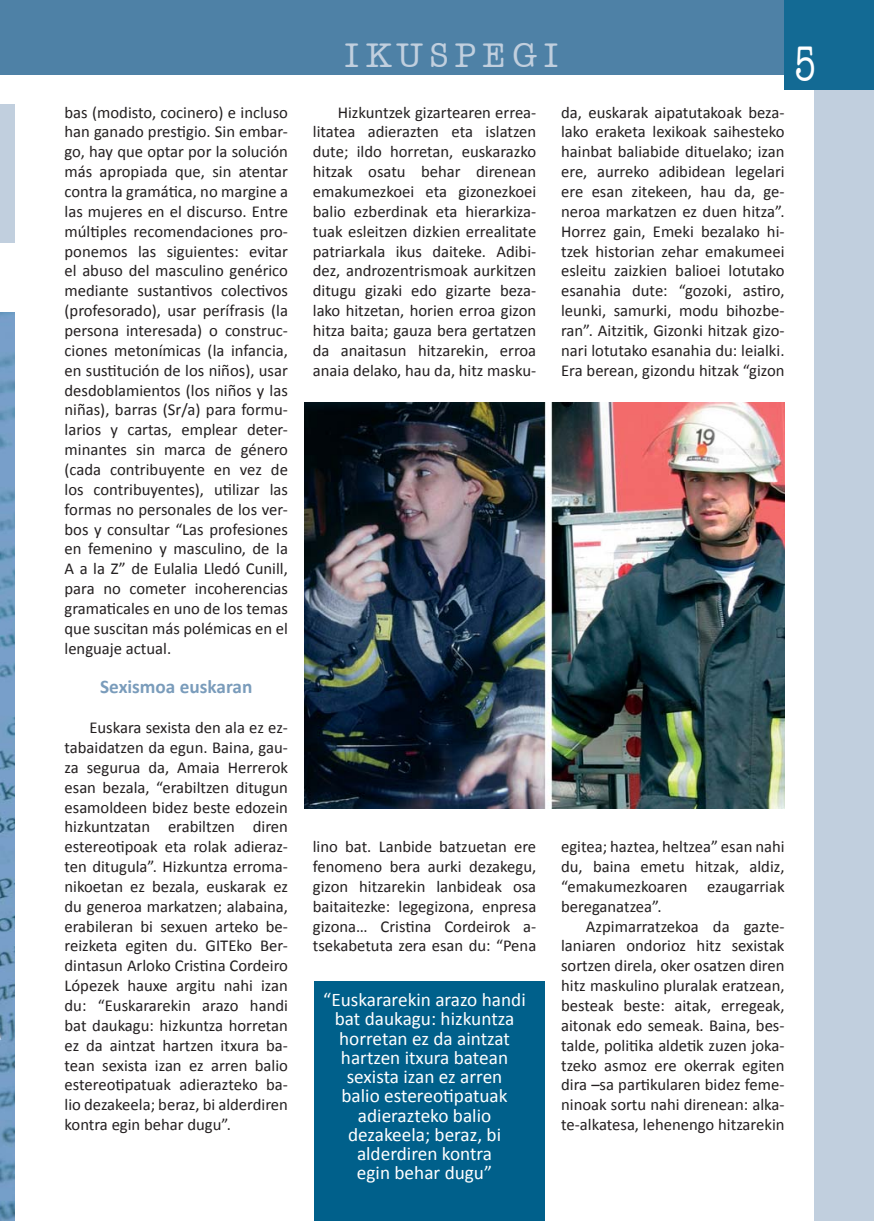
<style>
.page{position:relative;width:874px;height:1221px;background:#fff}
.page>*{position:absolute;margin:0;border:0;box-sizing:border-box;transform-origin:0 0}
.t1{font:500 52.5px "Amer Typewriter IT Cby BT";color:#fff;scale:.67 1}
.t2{font:500 35px "Amer Typewriter IT Cby BT";letter-spacing:.2em;color:#c1cfde;scale:.95 1}
.t3{font:19.25px/19.2px "Calibri";color:#fff;text-align:center}
.t4{font:700 19.25px "Calibri";color:#7a9cbb}
.t5{font:16.62px/19.8px "Calibri";color:#231f20;text-align:justify}
</style>
<div class="page">
<div style="left:0;top:0;width:17px;height:74px;background:#4e81a6"></div>
<div style="left:13px;top:0;width:859px;height:74px;background:#4e81a6"></div>
<div style="left:814px;top:0;width:59px;height:1220px;background:#c1cfde"></div>
<div style="left:0;top:104px;width:15px;height:139px;background:#c1cfde"></div>
<img style="left:0;top:313px;width:15px;height:907px">
<img style="left:304px;top:402px;width:480px;height:406px">
<div style="left:784px;top:0;width:89px;height:89px;background:#136a94"></div>
<div style="left:314px;top:981px;width:230px;height:239px;background:#00608b"></div>
<p class="t5" style="left:64px;top:104px;width:225px">bas (modisto, cocinero) e incluso han ganado prestigio. Sin embar&shy;go, hay que optar por la solución más apropiada que, sin atentar contra la gramática, no margine a las mujeres en el discurso. Entre múltiples recomendaciones pro&shy;ponemos las siguientes: evitar el abuso del masculino genérico mediante sustantivos colectivos (profesorado), usar perífrasis (la persona interesada) o construc&shy;ciones metonímicas (la infancia, en sustitución de los niños), usar desdoblamientos (los niños y las niñas), barras (Sr/a) para formu&shy;larios y cartas, emplear deter&shy;minantes sin marca de género (cada contribuyente en vez de los contribuyentes), utilizar las formas no personales de los ver&shy;bos y consultar “Las profesiones en femenino y masculino, de la A a la Z” de Eulalia Lledó Cunill, para no cometer incoherencias gramaticales en uno de los temas que suscitan más polémicas en el lenguaje actual.</p>
<p class="t4" style="left:100px;top:679px;width:154px">Sexismoa euskaran</p>
<p class="t5" style="left:64px;top:719px;width:225px;text-indent:25px">Euskara sexista den ala ez ez&shy;tabaidatzen da egun. Baina, gau&shy;za segurua da, Amaia Herrerok esan bezala, “erabiltzen ditugun esamoldeen bidez beste edozein hizkuntzatan erabiltzen diren estereotipoak eta rolak adieraz&shy;ten ditugula”. Hizkuntza erroma&shy;nikoetan ez bezala, euskarak ez du generoa markatzen; alabaina, erabileran bi sexuen arteko be&shy;reizketa egiten du. GITEko Ber&shy;dintasun Arloko Cristina Cordeiro Lópezek hauxe argitu nahi izan du: “Euskararekin arazo handi bat daukagu: hizkuntza horretan ez da aintzat hartzen itxura ba&shy;tean sexista izan ez arren balio estereotipatuak adierazteko ba&shy;lio dezakeela; beraz, bi alderdiren kontra egin behar dugu”.</p>
<h2 class="t2" style="left:344px;top:34px;width:226px">IKUSPEGI</h2>
<p class="t5" style="left:313px;top:104px;width:225px;text-indent:25px">Hizkuntzek gizartearen errea&shy;litatea adierazten eta islatzen dute; ildo horretan, euskarazko hitzak osatu behar direnean emakumezkoei eta gizonezkoei balio ezberdinak eta hierarkiza&shy;tuak esleitzen dizkien errealitate patriarkala ikus daiteke. Adibi&shy;dez, androzentrismoak aurkitzen ditugu gizaki edo gizarte beza&shy;lako hitzetan, horien erroa gizon hitza baita; gauza bera gertatzen da anaitasun hitzarekin, erroa anaia delako, hau da, hitz masku-</p>
<p class="t5" style="left:561px;top:104px;width:225px">da, euskarak aipatutakoak beza&shy;lako eraketa lexikoak saihesteko hainbat baliabide dituelako; izan ere, aurreko adibidean legelari ere esan zitekeen, hau da, ge&shy;neroa markatzen ez duen hitza”.<br>Horrez gain, Emeki bezalako hi&shy;tzek historian zehar emakumeei esleitu zaizkien balioei lotutako esanahia dute: “gozoki, astiro, leunki, samurki, modu bihozbe&shy;ran”. Aitzitik, Gizonki hitzak gizo&shy;nari lotutako esanahia du: leialki.<br>Era berean, gizondu hitzak “gizon</p>
<h1 class="t1" style="left:794px;top:32px;width:34px">5</h1>
<p class="t5" style="left:313px;top:838px;width:225px">lino bat. Lanbide batzuetan ere fenomeno bera aurki dezakegu, gizon hitzarekin lanbideak osa baitaitezke: legegizona, enpresa gizona… Cristina Cordeirok a&shy;tsekabetuta zera esan du: “Pena</p>
<p class="t3" style="left:323px;top:991px;width:204px">“Euskararekin arazo handi bat daukagu: hizkuntza horretan ez da aintzat hartzen itxura batean sexista izan ez arren<br>balio estereotipatuak adierazteko balio dezakeela; beraz, bi alderdiren kontra<br>egin behar dugu”</p>
<p class="t5" style="left:561px;top:838px;width:225px">egitea; haztea, heltzea” esan nahi du, baina emetu hitzak, aldiz, “emakumezkoaren ezaugarriak bereganatzea”.</p>
<p class="t5" style="left:561px;top:917px;width:225px;text-indent:25px">Azpimarratzekoa da gazte&shy;laniaren ondorioz hitz sexistak sortzen direla, oker osatzen diren hitz maskulino pluralak eratzean, besteak beste: aitak, erregeak, aitonak edo semeak. Baina, bes&shy;talde, politika aldetik zuzen joka&shy;tzeko asmoz ere okerrak egiten dira –sa partikularen bidez feme&shy;ninoak sortu nahi direnean: alka&shy;te-alkatesa, lehenengo hitzarekin</p>
</div>
